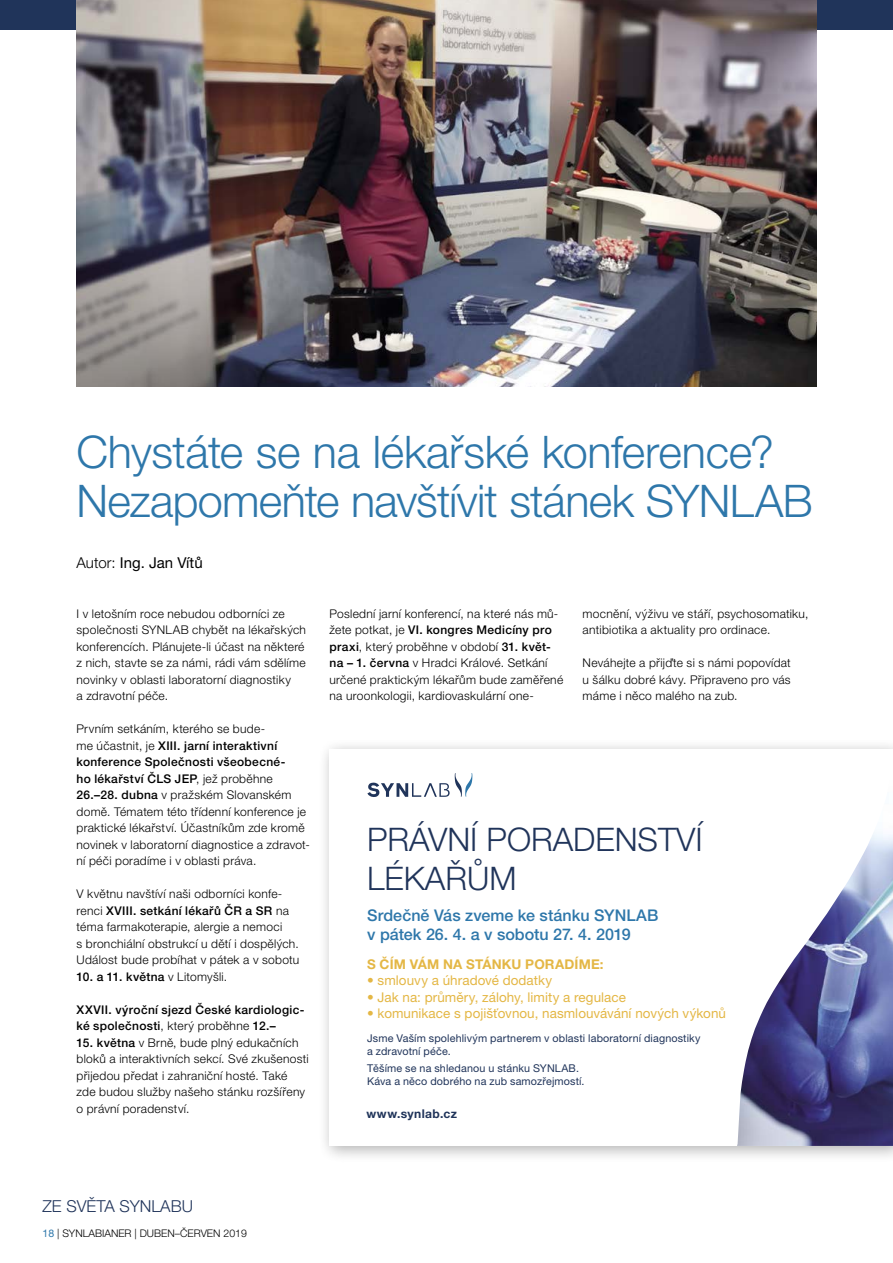
<style>
.page{position:relative;width:893px;height:1263px;background:#fff}
.page>*{position:absolute;margin:0;border:0;box-sizing:border-box;transform-origin:0 0}
.t1{font:300 45px/49.5px "Helvetica Neue CE";letter-spacing:-.015em;color:#2e77aa}
.t2{font:300 32.55px/39px "Helvetica Neue LT Pro";color:#20345a}
.t3{font:300 16.5px "Helvetica Neue CE";color:#20345a}
.t4{font:500 16.05px/19.4px "Helvetica Neue LT Pro";color:#2e77aa}
.t5{font:15px "Helvetica Neue CE";color:#000}
.t6{font:13.5px "Helvetica Neue LT Pro";letter-spacing:.005em;color:#e4b745}
.t7{font:700 13.5px "Helvetica Neue LT Pro";letter-spacing:.015em;color:#e4b745}
.t8{font:700 12.15px "Helvetica Neue LT Pro";letter-spacing:.03em;color:#20345a}
.t9{font:300 12px/16.5px "Helvetica Neue CE";letter-spacing:.025em;color:#000}
.t10{font:500 12px/16.5px "Helvetica Neue CE";letter-spacing:.025em;color:#000}
.t11{font:10.8px/12.9px "Helvetica Neue LT Pro";letter-spacing:.015em;color:#20345a}
.t12{font:300 10.5px "Helvetica Neue CE";color:#000}
.s1{font-weight:300}
.s2{font-weight:500}
.s3{font-weight:400;color:#2e77aa}
</style>
<div class="page">
<div style="left:0;top:0;width:893px;height:30px;background:#20345a"></div>
<img style="left:77px;top:0;width:739px;height:387px">
<div style="left:319px;top:739px;width:574px;height:424px;background:#000;opacity:.3"></div>
<div style="left:330px;top:750px;width:563px;height:396px;background:#fff"></div>
<img style="left:737px;top:832px;width:156px;height:314px">
<svg style="left:367px;top:773px;width:105px;height:24px"></svg>
<h1 class="t1" style="left:77px;top:431px;width:738px">Chystáte se na lékařské konference?<br>Nezapomeňte navštívit stánek SYNLAB</h1>
<p class="t5" style="left:77px;top:554px;width:128px"><span class="s1">Autor:</span> Ing. Jan Vítů</p>
<p class="t9" style="left:77px;top:606px;width:231px">I v letošním roce nebudou odborníci ze společnosti SYNLAB chybět na lékařských konferencích. Plánujete-li účast na některé z nich, stavte se za námi, rádi vám sdělíme novinky v oblasti laboratorní diagnostiky<br>a zdravotní péče.</p>
<p class="t9" style="left:77px;top:722px;width:235px">Prvním setkáním, kterého se bude-<br>me účastnit, je <span class="s2">XIII. jarní interaktivní konference Společnosti všeobecné-<br>ho lékařství ČLS JEP</span>, jež proběhne <span class="s2">26.–28. dubna</span> v pražském Slovanském domě. Tématem této třídenní konference je praktické lékařství. Účastníkům zde kromě novinek v laboratorní diagnostice a zdravot&shy;ní péči poradíme i v oblasti práva.</p>
<p class="t9" style="left:77px;top:887px;width:224px">V květnu navštíví naši odborníci konfe&shy;renci <span class="s2">XVIII. setkání lékařů ČR a SR</span> na téma farmakoterapie, alergie a nemoci<br>s bronchiální obstrukcí u dětí i dospělých.<br>Událost bude probíhat v pátek a v sobotu</p>
<p class="t10" style="left:77px;top:969px;width:152px">10. a 11. května <span class="s1">v Litomyšli.</span></p>
<p class="t10" style="left:77px;top:1002px;width:229px">XXVII. výroční sjezd České kardiologic&shy;ké společnosti<span class="s1">, který proběhne</span> 12.–</p>
<p class="t9" style="left:77px;top:1035px;width:234px"><span class="s2">15. května</span> v Brně, bude plný edukačních bloků a interaktivních sekcí. Své zkušenosti přijedou předat i zahraniční hosté. Také zde budou služby našeho stánku rozšířeny o právní poradenství.</p>
<p class="t9" style="left:330px;top:606px;width:235px">Poslední jarní konferencí, na které nás mů&shy;žete potkat, je <span class="s2">VI. kongres Medicíny pro praxi</span>, který proběhne v období <span class="s2">31. květ&shy;na – 1. června</span> v Hradci Králové. Setkání určené praktickým lékařům bude zaměřené na uroonkologii, kardiovaskulární one-</p>
<p class="t9" style="left:583px;top:606px;width:227px">mocnění, výživu ve stáří, psychosomatiku, antibiotika a aktuality pro ordinace.</p>
<p class="t9" style="left:583px;top:656px;width:210px;text-align:justify">Neváhejte a přijďte si s námi popovídat u šálku dobré kávy. Připraveno pro vás máme i něco malého na zub.</p>
<h2 class="t2" style="left:367px;top:819px;width:337px">PRÁVNÍ PORADENSTVÍ<br>LÉKAŘŮM</h2>
<h3 class="t4" style="left:367px;top:905px;width:293px">Srdečně Vás zveme ke stánku SYNLAB v pátek 26. 4. a v sobotu 27. 4. 2019</h3>
<p class="t7" style="left:367px;top:956px;width:238px">S ČÍM VÁM NA STÁNKU PORADÍME:</p>
<p class="t6" style="left:367px;top:972px;width:186px">• smlouvy a úhradové dodatky</p>
<p class="t6" style="left:367px;top:988px;width:260px">• Jak na: průměry, zálohy, limity a regulace</p>
<p class="t6" style="left:367px;top:1004px;width:360px">• komunikace s pojišťovnou, nasmlouvávání nových výkonů</p>
<p class="t11" style="left:367px;top:1031px;width:335px">Jsme Vaším spolehlivým partnerem v oblasti laboratorní diagnostiky a zdravotní péče.</p>
<p class="t11" style="left:367px;top:1061px;width:219px">Těšíme se na shledanou u stánku SYNLAB.<br>Káva a něco dobrého na zub samozřejmostí.</p>
<p class="t8" style="left:366px;top:1106px;width:92px">www.synlab.cz</p>
<h3 class="t3" style="left:43px;top:1196px;width:152px">ZE SVĚTA SYNLABU</h3>
<p class="t12" style="left:43px;top:1227px;width:206px"><span class="s3">18</span> | SYNLABIANER | DUBEN–ČERVEN 2019</p>
</div>
